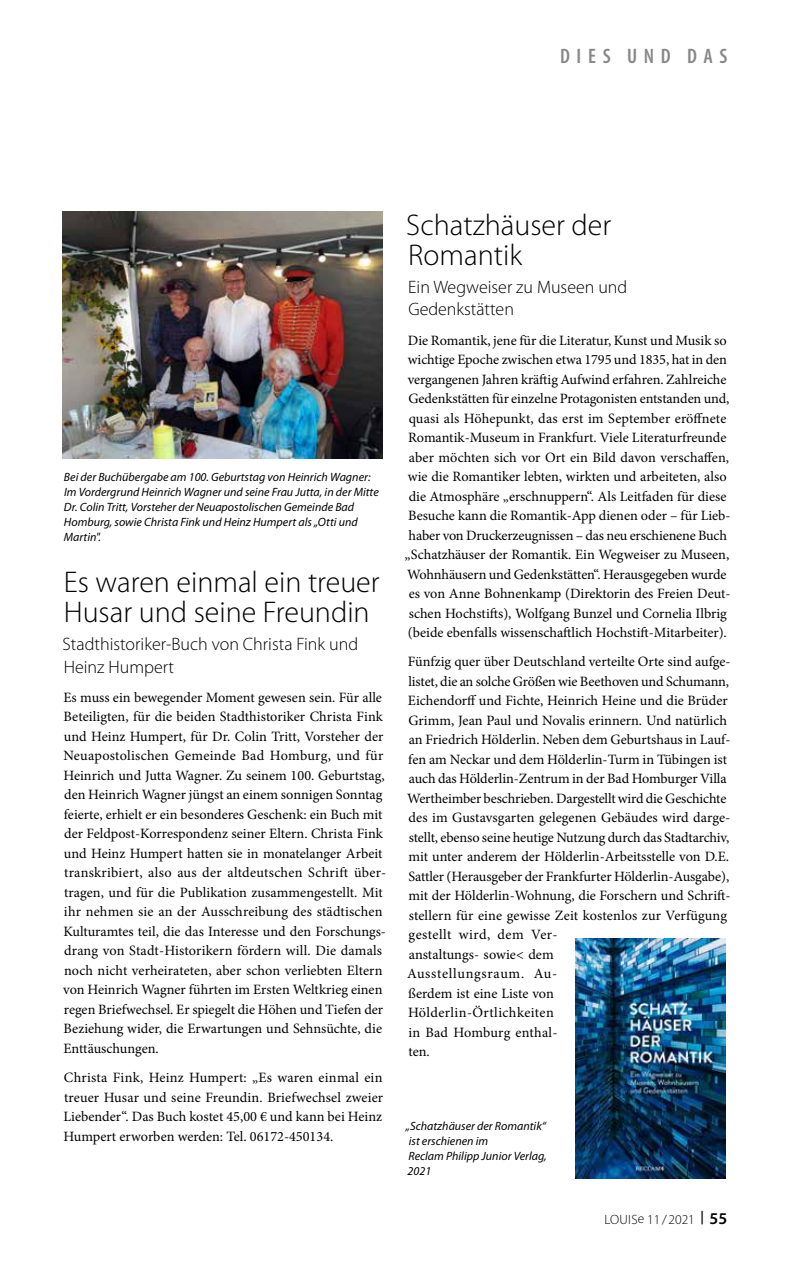
<style>
.page{position:relative;width:791px;height:1263px;background:#fff}
.page>*{position:absolute;margin:0;border:0;box-sizing:border-box;transform-origin:0 0}
.t1{font:300 30px/30px "Myriad Pro";color:#000}
.t2{font:600 condensed 21px "Myriad Pro";letter-spacing:.32em;color:#878787}
.t3{font:300 18px/22.5px "Myriad Pro";color:#000}
.t4{font:14.25px/19.5px "Minion Pro";color:#000}
.t5{font:300 13.5px "Myriad Pro";color:#000}
.t6{font:italic 12px/15px "Myriad Pro";color:#000}
.s1{font-weight:600;font-size:16.5px}
</style>
<div class="page">
<img style="left:62px;top:212px;width:320px;height:246px">
<img style="left:575px;top:939px;width:150px;height:240px">
<h2 class="t2" style="left:560px;top:44px;width:169px">DIES UND DAS</h2>
<p class="t6" style="left:64px;top:470px;width:316px">Bei der Buchübergabe am 100. Geburtstag von Heinrich Wagner:<br>Im Vordergrund Heinrich Wagner und seine Frau Jutta, in der Mitte Dr. Colin Tritt, Vorsteher der Neuapostolischen Gemeinde Bad Homburg, sowie Christa Fink und Heinz Humpert als „Otti und Martin".</p>
<h1 class="t1" style="left:64px;top:568px;width:317px">Es waren einmal ein treuer<br>Husar und seine Freundin</h1>
<p class="t3" style="left:63px;top:633px;width:297px">Stadthistoriker-Buch von Christa Fink und<br>Heinz Humpert</p>
<p class="t4" style="left:63px;top:688px;width:324px">Es muss ein bewegender Moment gewesen sein. Für alle Beteiligten, für die beiden Stadthistoriker Christa Fink und Heinz Humpert, für Dr. Colin Tritt, Vorsteher der Neuapostolischen Gemeinde Bad Homburg, und für Heinrich und Jutta Wagner. Zu seinem 100. Geburtstag, den Heinrich Wagner jüngst an einem sonnigen Sonntag feierte, erhielt er ein besonderes Geschenk: ein Buch mit der Feldpost-Korrespondenz seiner Eltern. Christa Fink und Heinz Humpert hatten sie in monatelanger Arbeit transkribiert, also aus der altdeutschen Schrift über&shy;tragen, und für die Publikation zusammengestellt. Mit ihr nehmen sie an der Ausschreibung des städtischen Kulturamtes teil, die das Interesse und den Forschungs&shy;drang von Stadt-Historikern fördern will. Die damals noch nicht verheirateten, aber schon verliebten Eltern von Heinrich Wagner führten im Ersten Weltkrieg einen regen Briefwechsel. Er spiegelt die Höhen und Tiefen der Beziehung wider, die Erwartungen und Sehnsüchte, die Enttäuschungen.</p>
<p class="t4" style="left:64px;top:1068px;width:321px;text-align:justify">Christa Fink, Heinz Humpert: „Es waren einmal ein treuer Husar und seine Freundin. Briefwechsel zweier Liebender“. Das Buch kostet 45,00 € und kann bei Heinz Humpert erworben werden: Tel. 06172-450134.</p>
<h1 class="t1" style="left:406px;top:211px;width:207px">Schatzhäuser der<br>Romantik</h1>
<p class="t3" style="left:408px;top:276px;width:221px">Ein Wegweiser zu Museen und<br>Gedenkstätten</p>
<p class="t4" style="left:405px;top:330px;width:327px">Die Romantik, jene für die Literatur, Kunst und Musik so wichtige Epoche zwischen etwa 1795 und 1835, hat in den vergangenen Jahren kräftig Aufwind erfahren. Zahlreiche Gedenkstätten für einzelne Protagonisten entstanden und, quasi als Höhepunkt, das erst im September eröffnete Romantik-Museum in Frankfurt. Viele Literaturfreunde aber möchten sich vor Ort ein Bild davon verschaffen, wie die Romantiker lebten, wirkten und arbeiteten, also die Atmosphäre „erschnuppern“. Als Leitfaden für diese Besuche kann die Romantik-App dienen oder – für Lieb&shy;haber von Druckerzeugnissen – das neu erschienene Buch „Schatzhäuser der Romantik. Ein Wegweiser zu Museen, Wohnhäusern und Gedenkstätten“. Herausgegeben wurde es von Anne Bohnenkamp (Direktorin des Freien Deut&shy;schen Hochstifts), Wolfgang Bunzel und Cornelia Ilbrig (beide ebenfalls wissenschaftlich Hochstift-Mitarbeiter).</p>
<p class="t4" style="left:407px;top:652px;width:325px">Fünfzig quer über Deutschland verteilte Orte sind aufge&shy;listet, die an solche Größen wie Beethoven und Schumann, Eichendorff und Fichte, Heinrich Heine und die Brüder Grimm, Jean Paul und Novalis erinnern. Und natürlich an Friedrich Hölderlin. Neben dem Geburtshaus in Lauf&shy;fen am Neckar und dem Hölderlin-Turm in Tübingen ist auch das Hölderlin-Zentrum in der Bad Homburger Villa Wertheimber beschrieben. Dargestellt wird die Geschichte des im Gustavsgarten gelegenen Gebäudes wird darge&shy;stellt, ebenso seine heutige Nutzung durch das Stadtarchiv, mit unter anderem der Hölderlin-Arbeitsstelle von D.E.<br>Sattler (Herausgeber der Frankfurter Hölderlin-Ausgabe), mit der Hölderlin-Wohnung, die Forschern und Schrift&shy;stellern für eine gewisse Zeit kostenlos zur Verfügung gestellt wird, dem Ver-<br>anstaltungs- sowie&lt; dem<br>Ausstellungsraum. Au-<br>ßerdem ist eine Liste von<br>Hölderlin-Örtlichkeiten<br>in Bad Homburg enthal-<br>ten.</p>
<p class="t6" style="left:406px;top:1118px;width:142px">„Schatzhäuser der Romantik“ ist erschienen im<br>Reclam Philipp Junior Verlag,<br>2021</p>
<p class="t5" style="left:604px;top:1212px;width:124px">LOUISe 11 / 2021 <sup>|</sup> <span class="s1">55</span></p>
</div>
